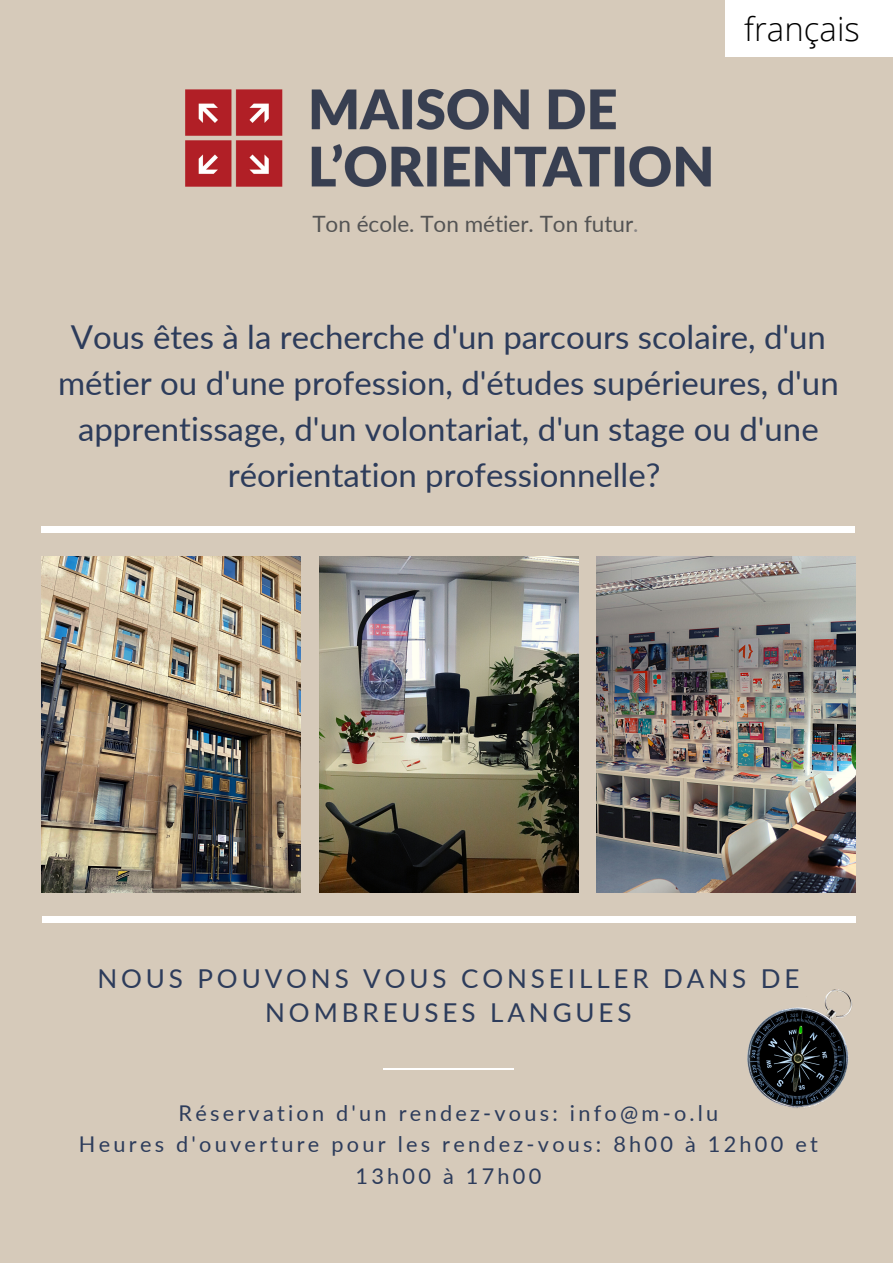
<style>
.page{position:relative;width:893px;height:1264px;background:#fff}
.page>*{position:absolute;margin:0;border:0;box-sizing:border-box;transform-origin:0 0}
.t1{font:33px/46px "Lato";color:#2d3c5b;text-align:center}
.t2{font:300 33px "Open Sans";color:#000}
.t3{font:25.95px/33.8px "Lato";letter-spacing:.15em;color:#2d3c5b;text-align:center}
.t4{font:22.5px "Lato";color:#545454}
.t5{font:21.75px/31.5px "Lato";letter-spacing:.15em;color:#2d3c5b;text-align:center}
.s1{color:#898686}
</style>
<div class="page">
<div style="left:0;top:0;width:892px;height:1262px;background:#d6caba"></div>
<img style="left:42px;top:556px;width:258px;height:336px">
<img style="left:320px;top:556px;width:258px;height:336px">
<img style="left:596px;top:556px;width:259px;height:336px">
<div style="left:42px;top:526px;width:812px;height:7px;background:#fff"></div>
<div style="left:42px;top:916px;width:813px;height:7px;background:#fff"></div>
<hr style="left:383px;top:1068px;width:130px;height:2px;background:#fff">
<img style="left:747px;top:989px;width:105px;height:119px">
<img style="left:186px;top:89px;width:524px;height:98px">
<div style="left:725px;top:0;width:167px;height:57px;background:#fff"></div>
<p class="t4" style="left:312px;top:210px;width:327px">Ton école. Ton métier. Ton futur<span class="s1">.</span></p>
<p class="t2" style="left:744px;top:6px;width:117px">français</p>
<p class="t1" style="left:58px;top:313px;width:782px">Vous êtes à la recherche d'un parcours scolaire, d'un métier ou d'une profession, d'études supérieures, d'un apprentissage, d'un volontariat, d'un stage ou d'une réorientation professionnelle?</p>
<p class="t3" style="left:97px;top:961px;width:703px">NOUS POUVONS VOUS CONSEILLER DANS DE<br>NOMBREUSES LANGUES</p>
<p class="t5" style="left:79px;top:1096px;width:740px">Réservation d'un rendez-vous: info@m-o.lu<br>Heures d'ouverture pour les rendez-vous: 8h00 à 12h00 et<br>13h00 à 17h00</p>
</div>
